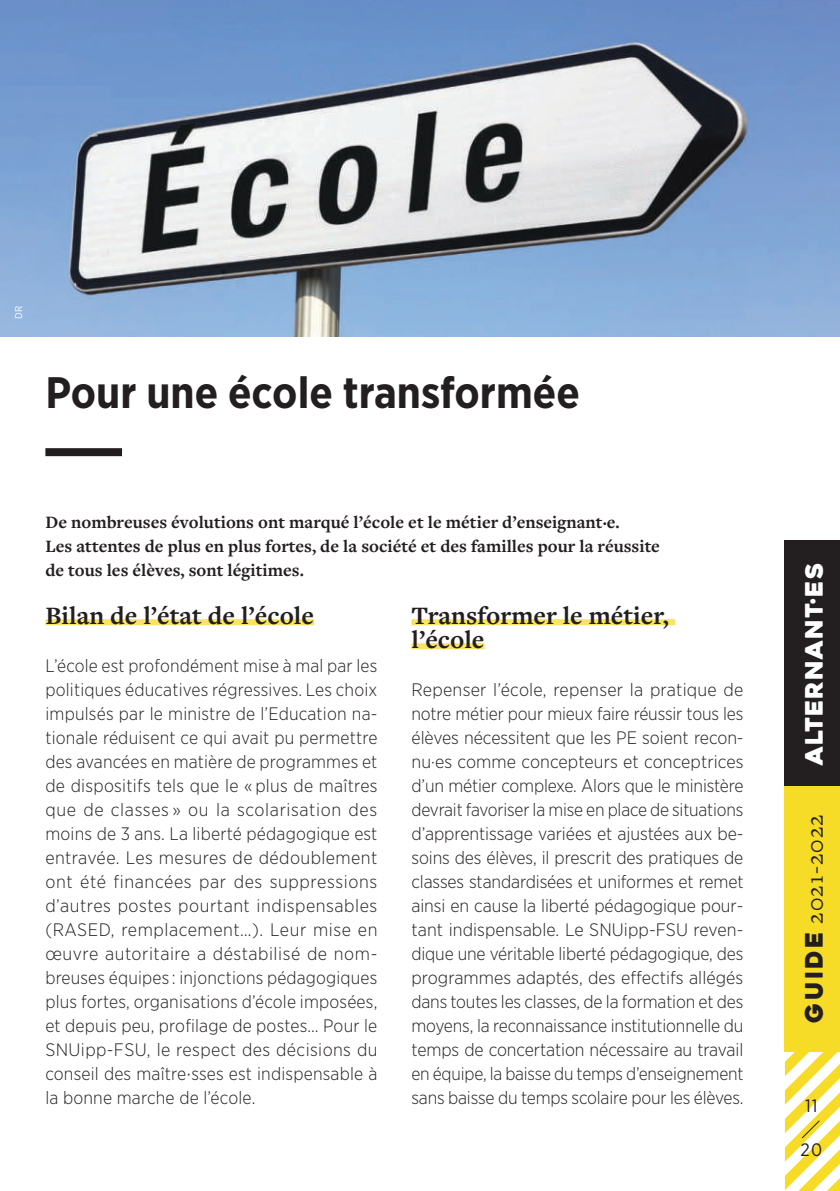
<style>
.page{position:relative;width:840px;height:1191px;background:#fff}
.page>*{position:absolute;margin:0;border:0;box-sizing:border-box;transform-origin:0 0}
.t1{font:700 44px "Gotham Narrow";color:#231f20}
.t2{font:700 26px/24px "Freight Text Pro";color:#231f20}
.t3{font:24px "Freight Text Pro";letter-spacing:.05em;color:#231f20}
.t4{font:24px "Heavitas";letter-spacing:.05em;color:#fff}
.t5{font:300 18px/24px "Gotham Narrow";letter-spacing:-.01em;color:#231f20;text-align:justify}
.t6{font:700 18px/24px "Freight Text Pro";color:#231f20}
.t7{font:18px "Gotham Narrow";color:#231f20}
.t8{font:10px "Gotham Narrow";color:#fff}
.s1{font-family:"Heavitas"}
</style>
<div class="page">
<div style="left:784px;top:540px;width:55px;height:247px;background:#231f20"></div>
<div style="left:784px;top:786px;width:55px;height:265px;background:#f6dc26"></div>
<svg style="left:784px;top:1051px;width:55px;height:140px"></svg>
<div style="left:45px;top:448px;width:77px;height:8px;background:#231f20"></div>
<div style="left:45px;top:619px;width:269px;height:6px;background:#f8e362"></div>
<div style="left:411px;top:619px;width:263px;height:6px;background:#f8e362"></div>
<div style="left:411px;top:643px;width:73px;height:6px;background:#f8e362"></div>
<img style="left:0;top:0;width:839px;height:336px">
<p class="t8" style="left:12px;top:319px;width:14px;rotate:-90deg">DR</p>
<h1 class="t1" style="left:45px;top:364px;width:535px">Pour une école transformée</h1>
<p class="t6" style="left:45px;top:510px;width:615px">De nombreuses évolutions ont marqué l’école et le métier d’enseignant·e.<br>Les attentes de plus en plus fortes, de la société et des familles pour la réussite de tous les élèves, sont légitimes.</p>
<h2 class="t2" style="left:45px;top:603px;width:270px">Bilan de l’état de l’école</h2>
<p class="t5" style="left:45px;top:653px;width:333px">L’école est profondément mise à mal par les politiques éducatives régressives. Les choix impulsés par le ministre de l’Education na&shy;tionale réduisent ce qui avait pu permettre des avancées en matière de programmes et de dispositifs tels que le « plus de maîtres que de classes » ou la scolarisation des moins de 3 ans. La liberté pédagogique est entravée. Les mesures de dédoublement ont été financées par des suppressions d’autres postes pourtant indispensables (RASED, remplacement…). Leur mise en œuvre autoritaire a déstabilisé de nom&shy;breuses équipes : injonctions pédagogiques plus fortes, organisations d’école imposées, et depuis peu, profilage de postes… Pour le SNUipp-FSU, le respect des décisions du conseil des maître·sses est indispensable à la bonne marche de l’école.</p>
<h2 class="t2" style="left:411px;top:603px;width:259px">Transformer le métier, l’école</h2>
<p class="t5" style="left:411px;top:677px;width:333px">Repenser l’école, repenser la pratique de notre métier pour mieux faire réussir tous les élèves nécessitent que les PE soient recon&shy;nu·es comme concepteurs et conceptrices d’un métier complexe. Alors que le ministère devrait favoriser la mise en place de situations d’apprentissage variées et ajustées aux be&shy;soins des élèves, il prescrit des pratiques de classes standardisées et uniformes et remet ainsi en cause la liberté pédagogique pour&shy;tant indispensable. Le SNUipp-FSU reven&shy;dique une véritable liberté pédagogique, des programmes adaptés, des effectifs allégés dans toutes les classes, de la formation et des moyens, la reconnaissance institutionnelle du temps de concertation nécessaire au travail en équipe, la baisse du temps d’enseignement sans baisse du temps scolaire pour les élèves.</p>
<h3 class="t4" style="left:799px;top:764px;width:203px;rotate:-90deg">alternant·Es</h3>
<h3 class="t3" style="left:799px;top:1022px;width:209px;rotate:-90deg"><span class="s1">GUIDE</span> 2021-2022</h3>
<p class="t7" style="left:804px;top:1094px;width:14px">11</p>
<p class="t7" style="left:800px;top:1138px;width:23px">20</p>
</div>
